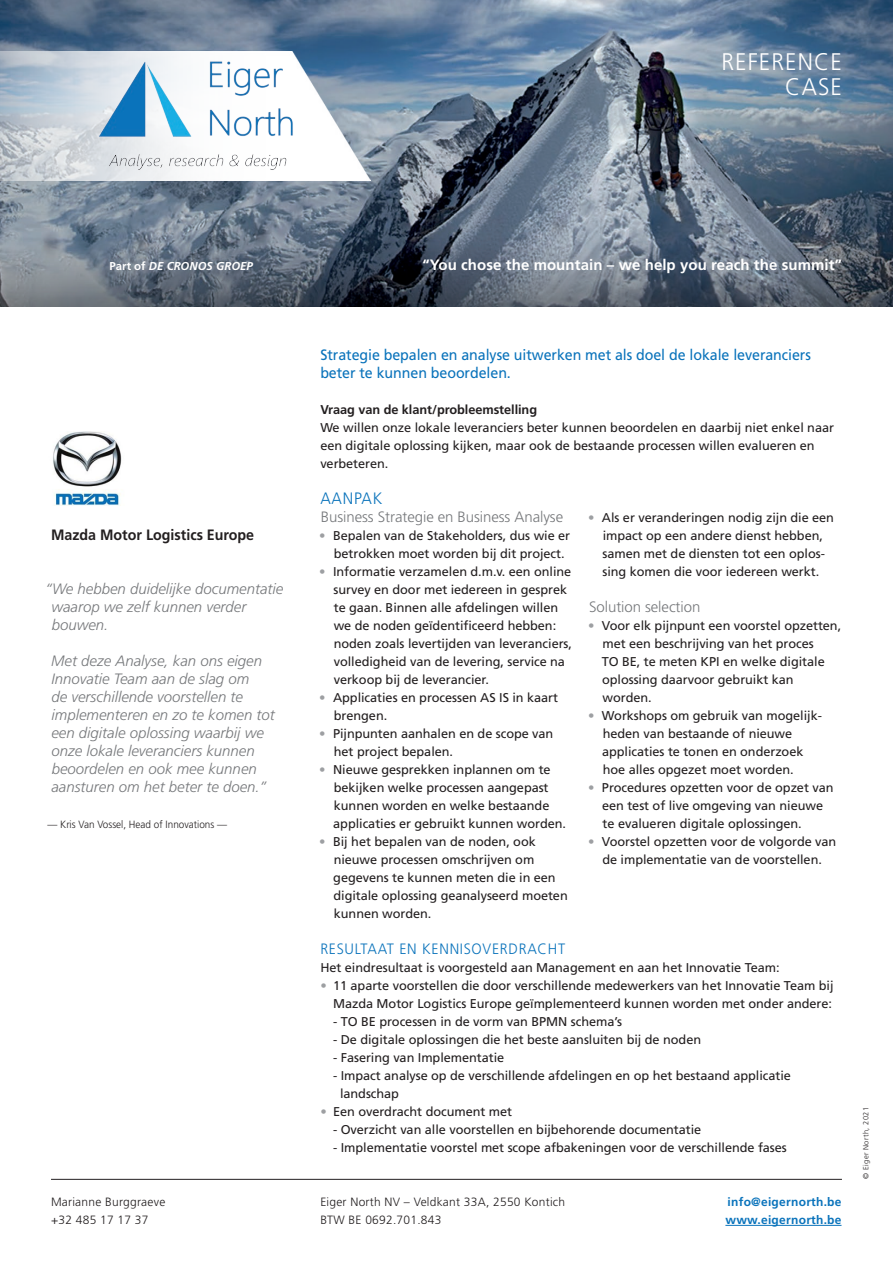
<style>
.page{position:relative;width:893px;height:1263px;background:#fff}
.page>*{position:absolute;margin:0;border:0;box-sizing:border-box;transform-origin:0 0}
.t1{font:300 24px "Frutiger";letter-spacing:.05em;color:#fff;scale:.95 1}
.t2{font:300 16.5px "Frutiger";letter-spacing:.05em;color:#0a73bb;scale:.95 1}
.t3{font:italic 300 15px "Frutiger";color:#76787b}
.t4{font:15px "Frutiger";letter-spacing:-.005em;color:#0a73bb;scale:.95 1}
.t5{font:300 15px "Frutiger";letter-spacing:-.005em;color:#76787b}
.t6{font:700 15px "Frutiger";letter-spacing:.005em;color:#fff}
.t7{font:300 15px "Frutiger";letter-spacing:.05em;color:#0a73bb;scale:.95 1}
.t8{font:700 15px "Frutiger";color:#231f20;scale:.95 1}
.t9{font:12.75px/18px "Frutiger";letter-spacing:-.005em;color:#231f20}
.t10{font:700 12.75px "Frutiger";letter-spacing:-.005em;color:#231f20}
.t11{font:300 12px "Frutiger";letter-spacing:.02em;color:#231f20}
.t12{font:700 12px "Frutiger";letter-spacing:.02em;color:#0a73bb}
.t13{font:italic 700 11.4px "Frutiger";color:#fff}
.t14{font:300 10.5px "Frutiger";color:#231f20;scale:.95 1}
.t15{font:300 7.5px "Frutiger";letter-spacing:.05em;color:#231f20}
.s1{font-style:normal}
.s2{color:#9d9fa2}
</style>
<div class="page">
<img style="left:0;top:0;width:893px;height:236px">
<img style="left:0;top:236px;width:893px;height:70px">
<img style="left:0;top:52px;width:370px;height:128px">
<img style="left:91px;top:51px;width:211px;height:129px">
<hr style="left:51px;top:1179px;width:791px;height:1px;background:#231f20">
<hr style="left:725px;top:1225px;width:116px;height:1px;background:#0a73bb">
<img style="left:53px;top:431px;width:69px;height:74px">
<p class="t1" style="left:721px;top:48px;width:128px">REFERENCE</p>
<p class="t1" style="left:785px;top:73px;width:61px">CASE</p>
<p class="t13" style="left:110px;top:259px;width:145px"><span class="s1">Part of</span> DE CRONOS GROEP</p>
<p class="t6" style="left:422px;top:256px;width:421px">“You chose the mountain – we help you reach the summit”</p>
<p class="t8" style="left:51px;top:526px;width:215px">Mazda Motor Logistics Europe</p>
<p class="t3" style="left:45px;top:580px;width:240px">“We hebben duidelijke documentatie</p>
<p class="t3" style="left:51px;top:598px;width:197px">waarop we zelf kunnen verder</p>
<p class="t3" style="left:52px;top:616px;width:58px">bouwen.</p>
<p class="t3" style="left:51px;top:652px;width:212px">Met deze Analyse, kan ons eigen</p>
<p class="t3" style="left:51px;top:670px;width:199px">Innovatie Team aan de slag om</p>
<p class="t3" style="left:51px;top:688px;width:193px">de verschillende voorstellen te</p>
<p class="t3" style="left:52px;top:706px;width:225px">implementeren en zo te komen tot</p>
<p class="t3" style="left:51px;top:724px;width:214px">een digitale oplossing waarbij we</p>
<p class="t3" style="left:51px;top:742px;width:205px">onze lokale leveranciers kunnen</p>
<p class="t3" style="left:52px;top:760px;width:207px">beoordelen en ook mee kunnen</p>
<p class="t3" style="left:51px;top:778px;width:217px">aansturen om het beter te doen.”</p>
<p class="t14" style="left:47px;top:818px;width:191px">— Kris Van Vossel, Head of Innovations —</p>
<p class="t11" style="left:51px;top:1195px;width:116px">Marianne Burggraeve</p>
<p class="t11" style="left:51px;top:1213px;width:99px">+32 485 17 17 37</p>
<p class="t4" style="left:320px;top:346px;width:518px">Strategie bepalen en analyse uitwerken met als doel de lokale leveranciers</p>
<p class="t4" style="left:320px;top:364px;width:202px">beter te kunnen beoordelen.</p>
<p class="t10" style="left:320px;top:402px;width:218px">Vraag van de klant/probleemstelling</p>
<p class="t9" style="left:320px;top:418px;width:515px">We willen onze lokale leveranciers beter kunnen beoordelen en daarbij niet enkel naar</p>
<p class="t9" style="left:320px;top:436px;width:496px">een digitale oplossing kijken, maar ook de bestaande processen willen evalueren en</p>
<p class="t9" style="left:320px;top:454px;width:70px">verbeteren.</p>
<p class="t2" style="left:320px;top:489px;width:67px">AANPAK</p>
<p class="t5" style="left:321px;top:508px;width:244px">Business Strategie en Business Analyse</p>
<p class="t9" style="left:334px;top:526px;width:238px;text-indent:-15px"><span class="s2">•</span> Bepalen van de Stakeholders, dus wie er betrokken moet worden bij dit project.</p>
<p class="t9" style="left:334px;top:562px;width:240px;text-indent:-14px"><span class="s2">•</span> Informatie verzamelen d.m.v. een online survey en door met iedereen in gesprek te gaan. Binnen alle afdelingen willen we de noden geïdentificeerd hebben: noden zoals levertijden van leveranciers, volledigheid van de levering, service na verkoop bij de leverancier.</p>
<p class="t9" style="left:334px;top:688px;width:226px;text-indent:-15px"><span class="s2">•</span> Applicaties en processen AS IS in kaart brengen.</p>
<p class="t9" style="left:334px;top:724px;width:221px;text-indent:-15px"><span class="s2">•</span> Pijnpunten aanhalen en de scope van het project bepalen.</p>
<p class="t9" style="left:333px;top:760px;width:234px;text-indent:-14px"><span class="s2">•</span> Nieuwe gesprekken inplannen om te bekijken welke processen aangepast kunnen worden en welke bestaande applicaties er gebruikt kunnen worden.</p>
<p class="t9" style="left:333px;top:832px;width:236px;text-indent:-14px"><span class="s2">•</span> Bij het bepalen van de noden, ook nieuwe processen omschrijven om gegevens te kunnen meten die in een digitale oplossing geanalyseerd moeten kunnen worden.</p>
<p class="t7" style="left:320px;top:940px;width:259px">RESULTAAT EN KENNISOVERDRACHT</p>
<p class="t9" style="left:588px;top:508px;width:247px;text-align:center"><span class="s2">•</span> Als er veranderingen nodig zijn die een impact op een andere dienst hebben, samen met de diensten tot een oplos&shy;sing komen die voor iedereen werkt.</p>
<p class="t5" style="left:589px;top:598px;width:113px">Solution selection</p>
<p class="t9" style="left:602px;top:616px;width:241px;text-indent:-14px"><span class="s2">•</span> Voor elk pijnpunt een voorstel opzetten, met een beschrijving van het proces<br>TO BE, te meten KPI en welke digitale oplossing daarvoor gebruikt kan worden.</p>
<p class="t9" style="left:602px;top:706px;width:221px;text-indent:-14px"><span class="s2">•</span> Workshops om gebruik van mogelijk&shy;heden van bestaande of nieuwe applicaties te tonen en onderzoek hoe alles opgezet moet worden.</p>
<p class="t9" style="left:602px;top:778px;width:233px;text-indent:-14px"><span class="s2">•</span> Procedures opzetten voor de opzet van een test of live omgeving van nieuwe te evalueren digitale oplossingen.</p>
<p class="t9" style="left:588px;top:832px;width:250px;text-align:center"><span class="s2">•</span> Voorstel opzetten voor de volgorde van de implementatie van de voorstellen.</p>
<p class="t9" style="left:320px;top:958px;width:461px">Het eindresultaat is voorgesteld aan Management en aan het Innovatie Team:</p>
<p class="t9" style="left:320px;top:976px;width:515px"><span class="s2">•</span> 11 aparte voorstellen die door verschillende medewerkers van het Innovatie Team bij</p>
<p class="t9" style="left:333px;top:994px;width:500px">Mazda Motor Logistics Europe geïmplementeerd kunnen worden met onder andere:</p>
<p class="t9" style="left:320px;top:1012px;width:303px">- TO BE processen in de vorm van BPMN schema’s</p>
<p class="t9" style="left:320px;top:1030px;width:382px">- De digitale oplossingen die het beste aansluiten bij de noden</p>
<p class="t9" style="left:320px;top:1048px;width:185px">- Fasering van Implementatie</p>
<p class="t9" style="left:340px;top:1066px;width:452px;text-indent:-20px">- Impact analyse op de verschillende afdelingen en op het bestaand applicatie landschap</p>
<p class="t9" style="left:320px;top:1102px;width:193px"><span class="s2">•</span> Een overdracht document met</p>
<p class="t9" style="left:320px;top:1120px;width:382px">- Overzicht van alle voorstellen en bijbehorende documentatie</p>
<p class="t9" style="left:320px;top:1138px;width:468px">- Implementatie voorstel met scope afbakeningen voor de verschillende fases</p>
<p class="t11" style="left:320px;top:1195px;width:246px">Eiger North NV – Veldkant 33A, 2550 Kontich</p>
<p class="t11" style="left:320px;top:1213px;width:123px">BTW BE 0692.701.843</p>
<p class="t12" style="left:728px;top:1195px;width:115px">info@eigernorth.be</p>
<p class="t12" style="left:725px;top:1213px;width:118px">www.eigernorth.be</p>
<p class="t15" style="left:862px;top:1179px;width:73px;rotate:-90deg">© Eiger North, 2021</p>
</div>
